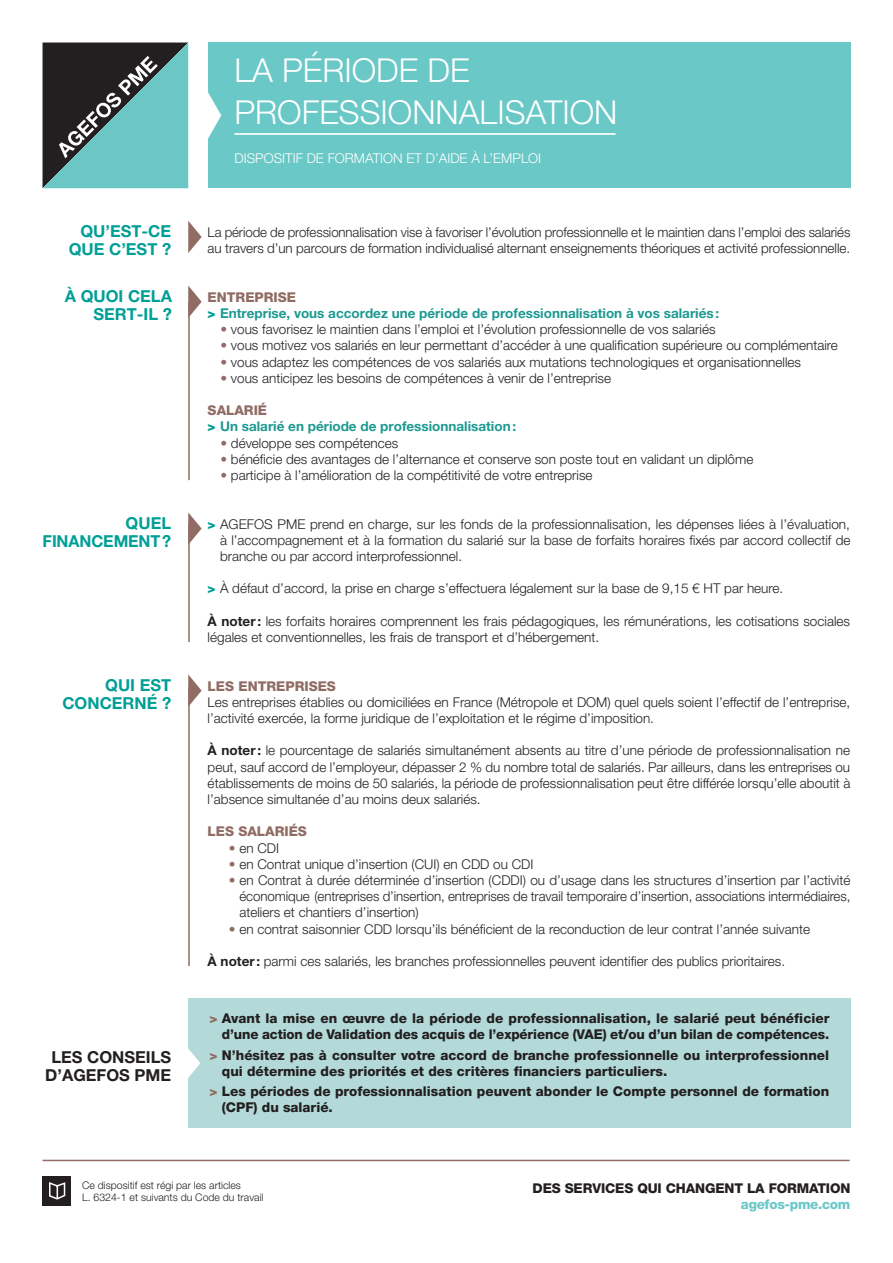
<style>
.page{position:relative;width:893px;height:1263px;background:#fff}
.page>*{position:absolute;margin:0;border:0;box-sizing:border-box;transform-origin:0 0}
.t1{font:300 33px/42px "Helvetica Neue LT Pro";color:#fff}
.t2{font:700 16.5px/18px "Helvetica Neue LT Pro";color:#009f96;text-align:right}
.t3{font:700 16.5px/18px "Helvetica Neue LT Pro";color:#231f20;text-align:center}
.t4{font:300 13.5px/16.2px "Helvetica Neue LT Pro";color:#231f20}
.t5{font:800 13.5px/16.2px "Helvetica Neue LT Pro";color:#231f20}
.t6{font:700 13.5px/16.2px "Helvetica Neue LT Pro";color:#1c9991}
.t7{font:300 13.5px "Helvetica Neue LT Pro";color:#fff}
.t8{font:800 13.5px "Helvetica Neue LT Pro";color:#8f6c64}
.t9{font:800 13.5px "Helvetica Neue LT Pro";letter-spacing:-.02em;color:#6ac8c7}
.t10{font:300 10.5px/12.6px "Helvetica Neue LT Pro";color:#231f20}
.s1{font-weight:800;color:#8f6c64}
.s2{font-weight:800;color:#009f96}
.s3{color:#8f6c64}
.s4{font-weight:700}
.s5{color:#906c64}
</style>
<div class="page">
<hr style="left:188px;top:302px;width:2px;height:178px;background:#906c64">
<hr style="left:188px;top:523px;width:2px;height:119px;background:#906c64">
<hr style="left:188px;top:687px;width:2px;height:279px;background:#906c64">
<div style="left:208px;top:43px;width:642px;height:145px;background:#6ac8c7"></div>
<svg style="left:208px;top:92px;width:13px;height:47px"></svg>
<svg style="left:188px;top:286px;width:14px;height:32px"></svg>
<svg style="left:188px;top:221px;width:14px;height:32px"></svg>
<svg style="left:188px;top:512px;width:14px;height:33px"></svg>
<svg style="left:188px;top:674px;width:14px;height:33px"></svg>
<svg style="left:43px;top:43px;width:145px;height:145px"></svg>
<hr style="left:234px;top:133px;width:382px;height:2px;background:#fff">
<div style="left:188px;top:998px;width:662px;height:130px;background:#b3dad9"></div>
<svg style="left:188px;top:1048px;width:12px;height:30px"></svg>
<hr style="left:43px;top:1160px;width:807px;height:1px;background:#906c64">
<div style="left:43px;top:1177px;width:28px;height:29px;background:#231f20"></div>
<svg style="left:49px;top:1182px;width:17px;height:18px"></svg>
<p class="t2" style="left:69px;top:222px;width:104px">QU’EST-CE<br>QUE C’EST ?</p>
<p class="t2" style="left:65px;top:286px;width:109px">À QUOI CELA<br>SERT-IL ?</p>
<p class="t2" style="left:43px;top:513px;width:130px">QUEL<br>FINANCEMENT?</p>
<p class="t2" style="left:62px;top:675px;width:110px">QUI EST<br>CONCERNÉ ?</p>
<p class="t3" style="left:45px;top:1048px;width:127px">LES CONSEILS<br>D’AGEFOS PME</p>
<h1 class="t1" style="left:234px;top:49px;width:384px">LA PÉRIODE DE<br>PROFESSIONNALISATION</h1>
<p class="t7" style="left:234px;top:150px;width:308px">DISPOSITIF DE FORMATION ET D’AIDE À L’EMPLOI</p>
<p class="t4" style="left:208px;top:224px;width:644px">La période de professionnalisation vise à favoriser l’évolution professionnelle et le maintien dans l’emploi des salariés au travers d’un parcours de formation individualisé alternant enseignements théoriques et activité professionnelle.</p>
<p class="t6" style="left:208px;top:289px;width:513px"><span class="s1">ENTREPRISE<br></span><span class="s2">&gt;</span> Entreprise, vous accordez une période de professionnalisation à vos salariés:</p>
<p class="t4" style="left:220px;top:321px;width:497px"><span class="s3">•</span> vous favorisez le maintien dans l’emploi et l’évolution professionnelle de vos salariés</p>
<p class="t4" style="left:220px;top:337px;width:619px"><span class="s3">•</span> vous motivez vos salariés en leur permettant d’accéder à une qualification supérieure ou complémentaire</p>
<p class="t4" style="left:220px;top:353px;width:582px"><span class="s3">•</span> vous adaptez les compétences de vos salariés aux mutations technologiques et organisationnelles</p>
<p class="t4" style="left:220px;top:370px;width:392px"><span class="s3">•</span> vous anticipez les besoins de compétences à venir de l’entreprise</p>
<p class="t6" style="left:208px;top:402px;width:310px"><span class="s1">SALARIÉ<br></span><span class="s2">&gt;</span> Un salarié en période de professionnalisation:</p>
<p class="t4" style="left:220px;top:434px;width:179px"><span class="s3">•</span> développe ses compétences</p>
<p class="t4" style="left:220px;top:451px;width:534px"><span class="s3">•</span> bénéficie des avantages de l’alternance et conserve son poste tout en validant un diplôme</p>
<p class="t4" style="left:220px;top:467px;width:374px"><span class="s3">•</span> participe à l’amélioration de la compétitivité de votre entreprise</p>
<p class="t4" style="left:220px;top:515px;width:632px;text-align:justify;text-indent:-12px"><span class="s2">&gt;</span> AGEFOS PME prend en charge, sur les fonds de la professionnalisation, les dépenses liées à l’évaluation, à l’accompagnement et à la formation du salarié sur la base de forfaits horaires fixés par accord collectif de branche ou par accord interprofessionnel.</p>
<p class="t4" style="left:208px;top:580px;width:577px"><span class="s2">&gt;</span> À défaut d’accord, la prise en charge s’effectuera légalement sur la base de 9,15 € HT par heure.</p>
<p class="t4" style="left:208px;top:613px;width:644px"><span class="s4">À noter:</span> les forfaits horaires comprennent les frais pédagogiques, les rémunérations, les cotisations sociales légales et conventionnelles, les frais de transport et d’hébergement.</p>
<p class="t8" style="left:208px;top:678px;width:130px">LES ENTREPRISES</p>
<p class="t4" style="left:208px;top:694px;width:644px">Les entreprises établies ou domiciliées en France (Métropole et DOM) quel quels soient l’effectif de l’entreprise, l’activité exercée, la forme juridique de l’exploitation et le régime d’imposition.</p>
<p class="t4" style="left:208px;top:742px;width:644px;text-align:justify"><span class="s4">À noter:</span> le pourcentage de salariés simultanément absents au titre d’une période de professionnalisation ne peut, sauf accord de l’employeur, dépasser 2 % du nombre total de salariés. Par ailleurs, dans les entreprises ou établissements de moins de 50 salariés, la période de professionnalisation peut être différée lorsqu’elle aboutit à l’absence simultanée d’au moins deux salariés.</p>
<p class="t8" style="left:208px;top:823px;width:101px">LES SALARIÉS</p>
<p class="t4" style="left:229px;top:839px;width:52px"><span class="s5">•</span> en CDI</p>
<p class="t4" style="left:229px;top:856px;width:306px"><span class="s5">•</span> en Contrat unique d’insertion (CUI) en CDD ou CDI</p>
<p class="t4" style="left:239px;top:872px;width:612px;text-align:justify;text-indent:-11px"><span class="s5">•</span> en Contrat à durée déterminée d’insertion (CDDI) ou d’usage dans les structures d’insertion par l’activité économique (entreprises d’insertion, entreprises de travail temporaire d’insertion, associations intermédiaires, ateliers et chantiers d’insertion)</p>
<p class="t4" style="left:229px;top:920px;width:583px"><span class="s5">•</span> en contrat saisonnier CDD lorsqu’ils bénéficient de la reconduction de leur contrat l’année suivante</p>
<p class="t4" style="left:208px;top:953px;width:579px"><span class="s4">À noter:</span> parmi ces salariés, les branches professionnelles peuvent identifier des publics prioritaires.</p>
<p class="t5" style="left:209px;top:1010px;width:621px;text-align:right"><span class="s5">&gt;</span> Avant la mise en œuvre de la période de professionnalisation, le salarié peut bénéficier d’une action de Validation des acquis de l’expérience (VAE) et/ou d’un bilan de compétences.</p>
<p class="t5" style="left:222px;top:1046px;width:609px;text-indent:-12px"><span class="s5">&gt;</span> N’hésitez pas à consulter votre accord de branche professionnelle ou interprofessionnel qui détermine des priorités et des critères financiers particuliers.</p>
<p class="t5" style="left:222px;top:1083px;width:609px;text-indent:-12px"><span class="s5">&gt;</span> Les périodes de professionnalisation peuvent abonder le Compte personnel de formation (CPF) du salarié.</p>
<p class="t10" style="left:82px;top:1178px;width:183px">Ce dispositif est régi par les articles<br>L. 6324-1 et suivants du Code du travail</p>
<p class="t5" style="left:533px;top:1180px;width:319px">DES SERVICES QUI CHANGENT LA FORMATION</p>
<p class="t9" style="left:741px;top:1196px;width:111px">agefos-pme.com</p>
</div>
